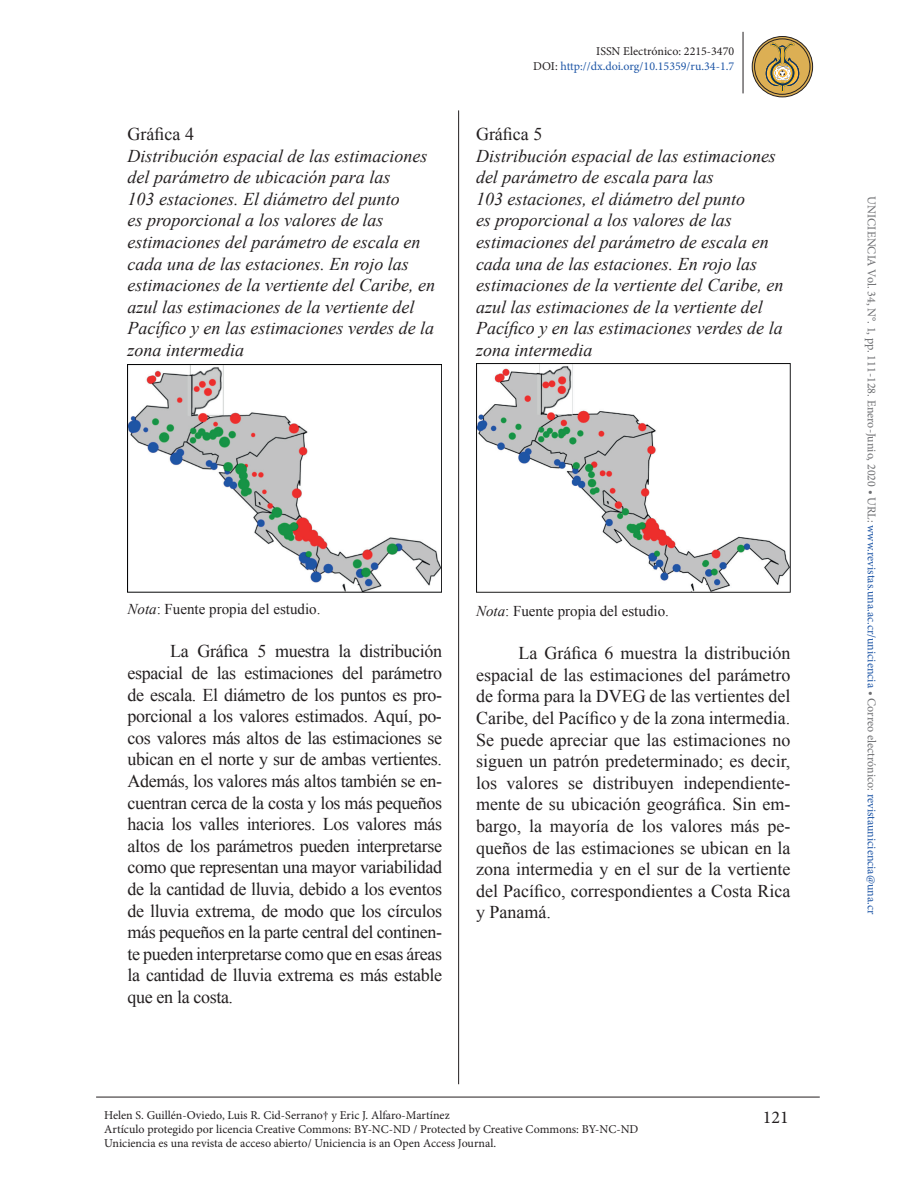
<style>
.page{position:relative;width:918px;height:1188px;background:#fff}
.page>*{position:absolute;margin:0;border:0;box-sizing:border-box;transform-origin:0 0}
.t1{font:18px/21.6px "Times New Roman";color:#231f20;text-align:justify}
.t2{font:italic 18px/21.6px "Times New Roman";color:#231f20}
.t3{font:18px "Minion Pro";color:#231f20}
.t4{font:15px "Times New Roman";color:#231f20}
.t5{font:12px/14.4px "Minion Pro";color:#231f20}
.t6{font:12px "Minion Pro";color:#6c6d70}
.t7{font:12px/14.4px "Minion Pro";color:#1e56a6;text-align:right}
.s1{color:#231f20}
.s2{font-style:italic}
.s3{color:#1e56a6}
</style>
<div class="page">
<hr style="left:743px;top:32px;width:1px;height:61px;background:#231f20">
<hr style="left:458px;top:110px;width:1px;height:974px;background:#231f20">
<hr style="left:96px;top:1097px;width:724px;height:1px;background:#231f20">
<svg style="left:752px;top:37px;width:61px;height:60px"></svg>
<div style="left:754px;top:39px;width:56px;height:56px;border:1px solid #231f20;border-radius:50%"></div>
<div style="left:752px;top:36px;width:61px;height:61px;border:1px solid #231f20;border-radius:50%"></div>
<svg style="left:766px;top:42px;width:33px;height:50px"></svg>
<img style="left:128px;top:364px;width:314px;height:228px">
<img style="left:476px;top:364px;width:314px;height:229px">
<p class="t1" style="left:128px;top:123px;width:68px">Gráfica 4</p>
<p class="t2" style="left:128px;top:144px;width:309px">Distribución espacial de las estimaciones del parámetro de ubicación para las<br>103 estaciones. El diámetro del punto<br>es proporcional a los valores de las estimaciones del parámetro de escala en cada una de las estaciones. En rojo las estimaciones de la vertiente del Caribe, en azul las estimaciones de la vertiente del Pacífico y en las estimaciones verdes de la zona intermedia</p>
<p class="t7" style="left:533px;top:45px;width:203px"><span class="s1">ISSN Electrónico: 2215-3470<br>DOI:</span> http://dx.doi.org/10.15359/ru.34-1.7</p>
<p class="t1" style="left:476px;top:123px;width:68px">Gráfica 5</p>
<p class="t2" style="left:476px;top:144px;width:309px">Distribución espacial de las estimaciones del parámetro de escala para las<br>103 estaciones, el diámetro del punto<br>es proporcional a los valores de las estimaciones del parámetro de escala en cada una de las estaciones. En rojo las estimaciones de la vertiente del Caribe, en azul las estimaciones de la vertiente del Pacífico y en las estimaciones verdes de la zona intermedia</p>
<p class="t4" style="left:128px;top:599px;width:194px"><span class="s2">Nota</span>: Fuente propia del estudio.</p>
<p class="t1" style="left:128px;top:640px;width:316px;text-indent:43px">La Gráfica 5 muestra la distribución espacial de las estimaciones del parámetro de escala. El diámetro de los puntos es pro&shy;porcional a los valores estimados. Aquí, po&shy;cos valores más altos de las estimaciones se ubican en el norte y sur de ambas vertientes.<br>Además, los valores más altos también se en&shy;cuentran cerca de la costa y los más pequeños hacia los valles interiores. Los valores más altos de los parámetros pueden interpretarse como que representan una mayor variabilidad de la cantidad de lluvia, debido a los eventos de lluvia extrema, de modo que los círculos más pequeños en la parte central del continen&shy;te pueden interpretarse como que en esas áreas la cantidad de lluvia extrema es más estable que en la costa.</p>
<p class="t4" style="left:476px;top:601px;width:194px"><span class="s2">Nota</span>: Fuente propia del estudio.</p>
<p class="t1" style="left:476px;top:642px;width:316px;text-indent:43px">La Gráfica 6 muestra la distribución espacial de las estimaciones del parámetro de forma para la DVEG de las vertientes del Caribe, del Pacífico y de la zona intermedia.<br>Se puede apreciar que las estimaciones no siguen un patrón predeterminado; es decir, los valores se distribuyen independiente&shy;mente de su ubicación geográfica. Sin em&shy;bargo, la mayoría de los valores más pe&shy;queños de las estimaciones se ubican en la zona intermedia y en el sur de la vertiente del Pacífico, correspondientes a Costa Rica y Panamá.</p>
<p class="t5" style="left:104px;top:1108px;width:536px">Helen S. Guillén-Oviedo, Luis R. Cid-Serrano† y Eric J. Alfaro-Martínez<br>Artículo protegido por licencia Creative Commons: BY-NC-ND / Protected by Creative Commons: BY-NC-ND<br>Uniciencia es una revista de acceso abierto/ Uniciencia is an Open Access Journal.</p>
<p class="t3" style="left:763px;top:1105px;width:27px">121</p>
<p class="t6" style="left:880px;top:196px;width:719px;rotate:90deg">UNICIENCIA Vol. 34, N°. 1, pp. 111-128. Enero-Junio, 2020 • URL: <span class="s3">www.revistas.una.ac.cr/uniciencia</span> • Correo electrónico: <span class="s3">revistauniciencia@una.cr</span></p>
</div>
